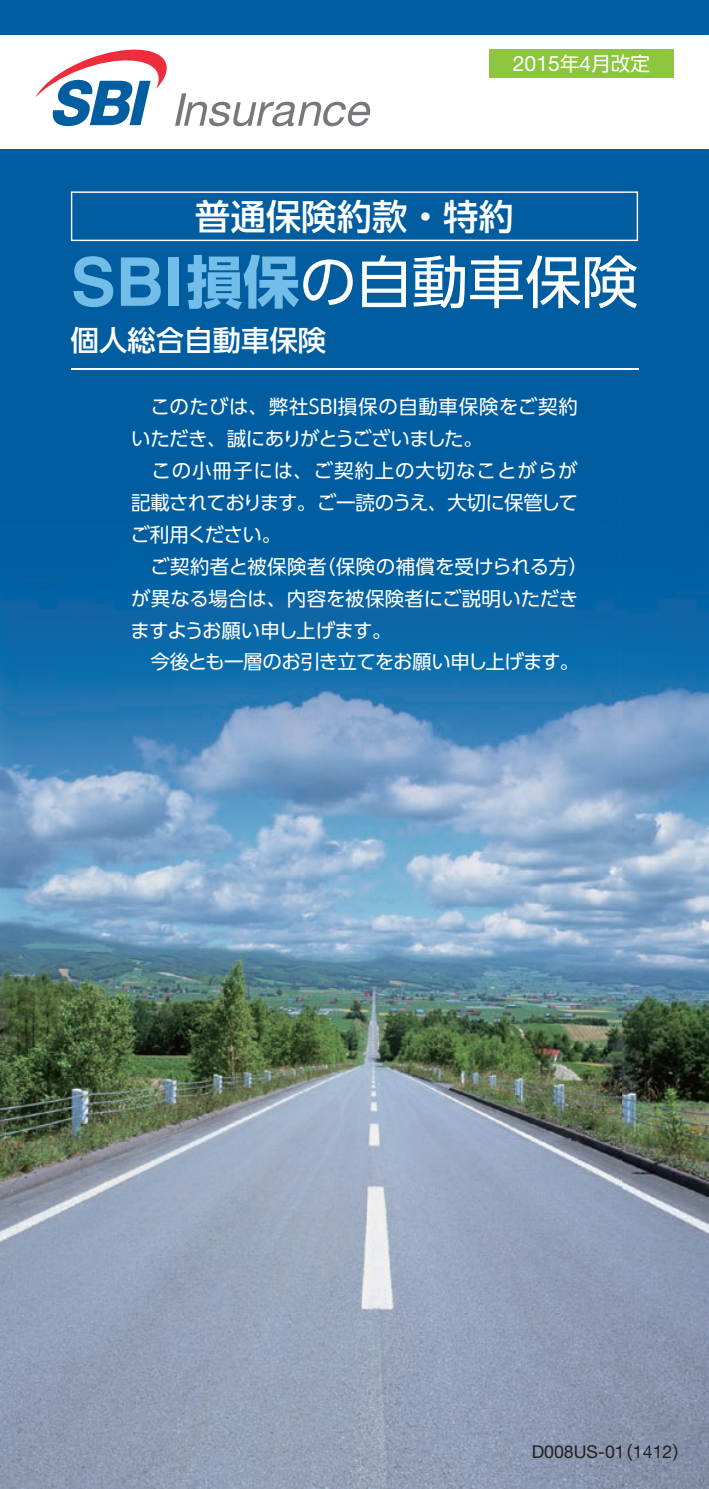
<style>
.page{position:relative;width:709px;height:1489px;background:#fff}
.page>*{position:absolute;margin:0;border:0;box-sizing:border-box;transform-origin:0 0}
.t1{font:56.75px "UD Shin Go Pro";color:#fff}
.t2{font:500 35.5px "UD Shin Go Pro";color:#fff}
.t3{font:500 28.25px "UD Shin Go Pro";color:#fff}
.t4{font:21.25px "Helvetica Neue LT Std";color:#fff}
.t5{font:19.5px/32px "UD Shin Go Pro";letter-spacing:-.01em;color:#fff}
.t6{font:17.75px "Helvetica Neue LT Std";color:#231f20}
.s1{font-family:"UD Shin Go Pro";font-size:19.5px}
.s2{font-family:"Helvetica LT Std";font-weight:700;font-size:67.25px;color:#73bde9}
.s3{font-weight:700;color:#73bde9}
.s4{font-family:"UD Shin Go Pro"}
</style>
<div class="page">
<img style="left:0;top:0;width:709px;height:1488px">
<div style="left:0;top:35px;width:709px;height:114px;background:#fff"></div>
<svg style="left:35px;top:49px;width:132px;height:77px"></svg>
<svg style="left:175px;top:93px;width:196px;height:33px"></svg>
<svg style="left:71px;top:191px;width:567px;height:50px;background:#1167a6"></svg>
<div style="left:489px;top:50px;width:184px;height:28px;background:#8bc63e"></div>
<hr style="left:71px;top:368px;width:567px;height:1px;background:#fff">
<p class="t4" style="left:513px;top:51px;width:139px">2015<span class="s1">年</span>4<span class="s1">月改定</span></p>
<h2 class="t2" style="left:195px;top:187px;width:320px">普通保険約款・特約</h2>
<h1 class="t1" style="left:71px;top:236px;width:569px"><span class="s2">SBI</span><span class="s3">損保</span>の自動車保険</h1>
<h3 class="t3" style="left:71px;top:317px;width:257px">個人総合自動車保険</h3>
<p class="t5" style="left:130px;top:390px;width:459px">　このたびは、弊社SBI損保の自動車保険をご契約いただき、誠にありがとうございました。<br>　この小冊子には、ご契約上の大切なことがらが記載されております。ご一読のうえ、大切に保管してご利用ください。<br>　ご契約者と被保険者（保険の補償を受けられる方）が異なる場合は、内容を被保険者にご説明いただきますようお願い申し上げます。<br>　今後とも一層のお引き立てをお願い申し上げます。</p>
<p class="t6" style="left:532px;top:1440px;width:160px">D008US-01<span class="s4">（</span>1412<span class="s4">）</span></p>
</div>
